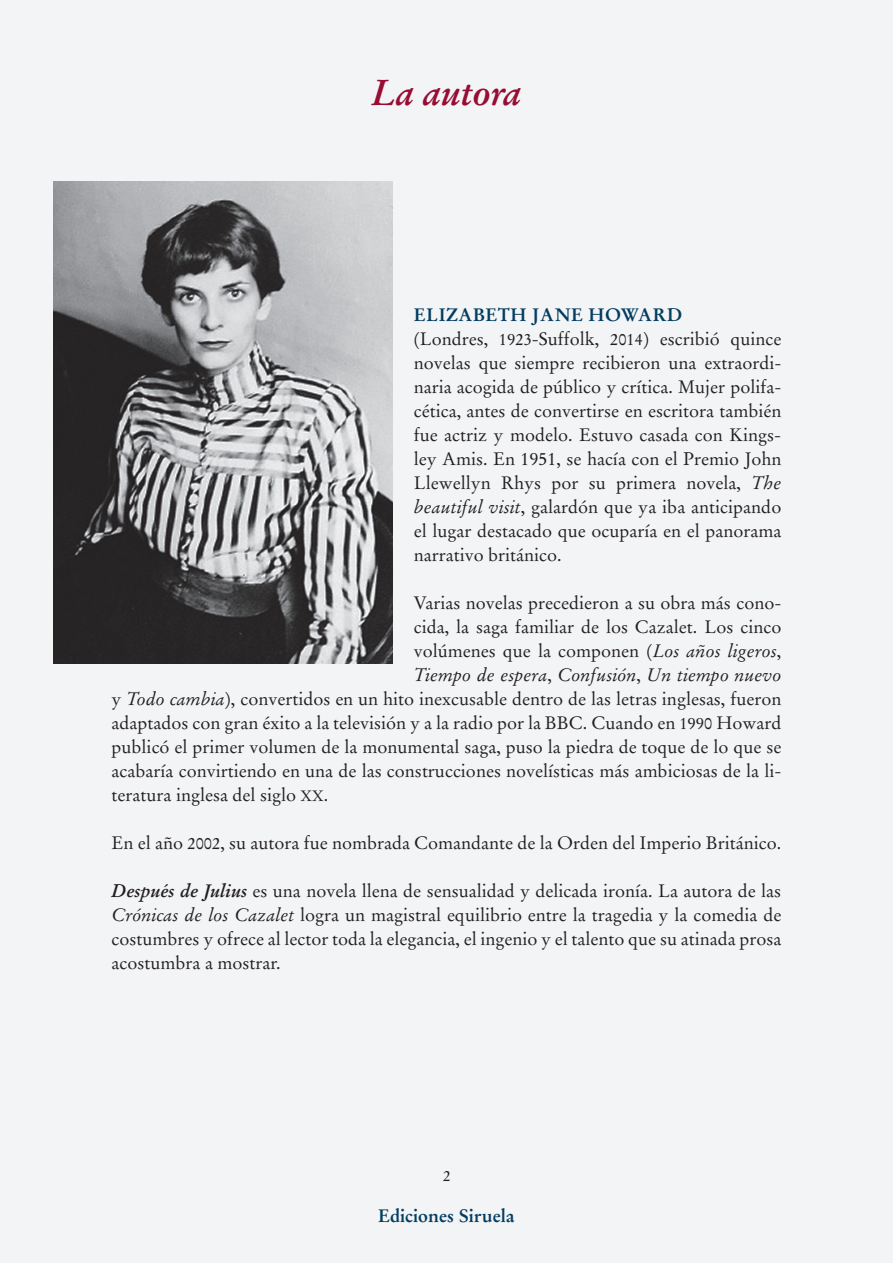
<style>
.page{position:relative;width:893px;height:1263px;background:#f3f4f6}
.page>*{position:absolute;margin:0;border:0;box-sizing:border-box;transform-origin:0 0}
.t1{font:italic 700 36px "Stempel Garamond LT Std";color:#970d33}
.t2{font:18px/24px "Stempel Garamond LT Std";color:#231f20}
.t3{font:italic 18px "Stempel Garamond LT Std";color:#231f20}
.t4{font:700 18px "Stempel Garamond LT Std";color:#033d60}
.t5{font:15px "Stempel Garamond LT Std";color:#231f20}
.s1{font-weight:700;color:#033d60}
.s2{font-size:16.5px}
.s3{font-style:italic}
.s4{font-style:normal}
.s5{font-size:15px}
.s6{font-weight:700;font-style:italic}
</style>
<div class="page">
<div style="left:379px;top:1207px;width:135px;height:15px;background:#f3f4f6"></div>
<img style="left:54px;top:181px;width:338px;height:482px">
<h1 class="t1" style="left:372px;top:71px;width:151px">La autora</h1>
<p class="t2" style="left:414px;top:303px;width:369px"><span class="s1">ELIZABETH JANE HOWARD<br></span>(Londres, <span class="s2">1923</span>-Suffolk, <span class="s2">2014</span>) escribió quince novelas que siempre recibieron una extraordi&shy;naria acogida de público y crítica. Mujer polifa&shy;cética, antes de convertirse en escritora también fue actriz y modelo. Estuvo casada con Kings&shy;ley Amis. En 1951, se hacía con el Premio John Llewellyn Rhys por su primera novela, <span class="s3">The beautiful visit</span>, galardón que ya iba anticipando el lugar destacado que ocuparía en el panorama narrativo británico.</p>
<p class="t2" style="left:414px;top:591px;width:369px">Varias novelas precedieron a su obra más cono-</p>
<p class="t2" style="left:414px;top:615px;width:369px">cida, la saga familiar de los Cazalet. Los cinco</p>
<p class="t2" style="left:414px;top:639px;width:369px">volúmenes que la componen (<span class="s3">Los años ligeros</span>,</p>
<p class="t3" style="left:414px;top:664px;width:369px">Tiempo de espera<span class="s4">,</span> Confusión<span class="s4">,</span> Un tiempo nuevo</p>
<p class="t2" style="left:112px;top:687px;width:671px">y <span class="s3">Todo cambia</span>), convertidos en un hito inexcusable dentro de las letras inglesas, fueron</p>
<p class="t2" style="left:112px;top:711px;width:671px">adaptados con gran éxito a la televisión y a la radio por la BBC. Cuando en <span class="s2">1990</span> Howard</p>
<p class="t2" style="left:112px;top:735px;width:671px">publicó el primer volumen de la monumental saga, puso la piedra de toque de lo que se</p>
<p class="t2" style="left:112px;top:759px;width:671px">acabaría convirtiendo en una de las construcciones novelísticas más ambiciosas de la li-</p>
<p class="t2" style="left:112px;top:783px;width:218px">teratura inglesa del siglo <span class="s5">XX</span>.</p>
<p class="t2" style="left:112px;top:831px;width:671px">En el año <span class="s2">2002</span>, su autora fue nombrada Comandante de la Orden del Imperio Británico.</p>
<p class="t2" style="left:112px;top:879px;width:671px;text-align:justify"><span class="s6">Después de Julius</span> es una novela llena de sensualidad y delicada ironía. La autora de las <span class="s3">Crónicas de los Cazalet</span> logra un magistral equilibrio entre la tragedia y la comedia de costumbres y ofrece al lector toda la elegancia, el ingenio y el talento que su atinada prosa acostumbra a mostrar.</p>
<p class="t5" style="left:443px;top:1166px;width:9px">2</p>
<p class="t4" style="left:378px;top:1204px;width:138px">Ediciones Siruela</p>
</div>
